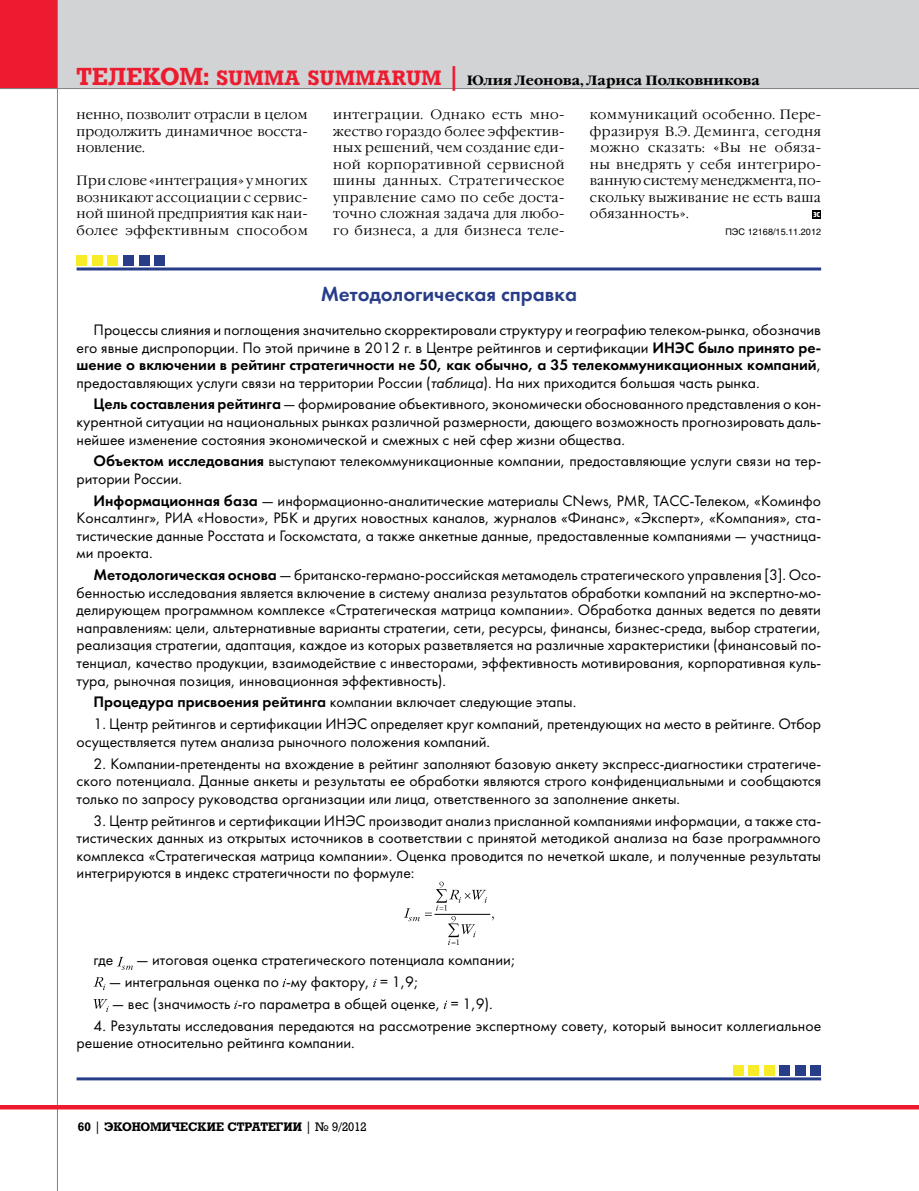
<style>
.page{position:relative;width:919px;height:1191px;background:#fff}
.page>*{position:absolute;margin:0;border:0;box-sizing:border-box;transform-origin:0 0}
.t1{font:700 24px "Rodeo";color:#ed1b2f}
.t2{font:21px "Futura Demi C";color:#283d88}
.t3{font:15.75px/17.5px "Futura Book C";color:#000}
.t4{font:15.75px "Futura Demi C";color:#000}
.t5{font:300 13.5px/16.5px "Garamond C";letter-spacing:.025em;color:#000;text-align:justify}
.t6{font:700 13.5px "Garamond C";color:#000}
.t7{font:700 12px "Rodeo";color:#000}
.t8{font:12px "Rodeo";color:#000}
.t9{font:9px "Helios";color:#000}
.t10{font:9px "Hermes C";color:#fff}
.s1{font-family:"Rodeo";font-size:24px;color:#ed1b2f}
.s2{font-family:"Rodeo";font-size:20.25px;color:#ed1b2f}
.s3{font-family:"Futura Demi C"}
.s4{font-family:"Futura Book C"}
.s5{font-style:italic}
.s6{font-weight:400}
.s7{font-weight:700}
</style>
<div class="page">
<div style="left:56px;top:0;width:862px;height:89px;background:#d1d3d4"></div>
<div style="left:0;top:0;width:58px;height:89px;background:#ed1b2f"></div>
<hr style="left:57px;top:0;width:1px;height:1191px;background:#808284">
<hr style="left:0;top:88px;width:918px;height:1px;background:#808284">
<hr style="left:0;top:1105px;width:918px;height:4px;background:#ed1b2f">
<hr style="left:918px;top:0;width:1px;height:89px;background:#d1d3d4">
<svg style="left:404px;top:908px;width:15px;height:13px"></svg>
<svg style="left:425px;top:881px;width:68px;height:64px"></svg>
<svg style="left:117px;top:957px;width:16px;height:13px"></svg>
<svg style="left:94px;top:977px;width:11px;height:13px"></svg>
<svg style="left:282px;top:978px;width:4px;height:9px"></svg>
<svg style="left:373px;top:978px;width:3px;height:9px"></svg>
<svg style="left:94px;top:999px;width:15px;height:13px"></svg>
<svg style="left:234px;top:1000px;width:4px;height:9px"></svg>
<svg style="left:444px;top:1000px;width:3px;height:9px"></svg>
<div style="left:812px;top:210px;width:9px;height:8px;background:#000"></div>
<hr style="left:77px;top:267px;width:744px;height:3px;background:#283d88">
<div style="left:154px;top:255px;width:11px;height:11px;background:#283d88"></div>
<div style="left:139px;top:255px;width:10px;height:11px;background:#283d88"></div>
<div style="left:123px;top:255px;width:11px;height:11px;background:#283d88"></div>
<div style="left:108px;top:255px;width:10px;height:11px;background:#f7ec27"></div>
<div style="left:92px;top:255px;width:11px;height:11px;background:#f7ec27"></div>
<div style="left:77px;top:255px;width:10px;height:11px;background:#f7ec27"></div>
<hr style="left:77px;top:1077px;width:744px;height:3px;background:#283d88">
<div style="left:810px;top:1065px;width:11px;height:10px;background:#283d88"></div>
<div style="left:794px;top:1065px;width:11px;height:10px;background:#283d88"></div>
<div style="left:779px;top:1065px;width:11px;height:10px;background:#283d88"></div>
<div style="left:763px;top:1065px;width:11px;height:10px;background:#f7ec27"></div>
<div style="left:748px;top:1065px;width:11px;height:10px;background:#f7ec27"></div>
<div style="left:732px;top:1065px;width:11px;height:10px;background:#f7ec27"></div>
<h1 class="t1" style="left:77px;top:62px;width:19px">ТЕЛЕКОМ</h1>
<p class="t6" style="left:203px;top:73px;width:558px"><span class="s1">:</span> <span class="s2">SUMMA SUMMARUM</span> <span class="s1">|</span> Юлия Леонова, Лариса Полковникова</p>
<p class="t5" style="left:77px;top:107px;width:233px">ненно, позволит отрасли в целом продолжить динамичное восста&shy;новление.</p>
<p class="t5" style="left:77px;top:173px;width:233px">При слове «интеграция» у многих возникают ассоциации с сервис&shy;ной шиной предприятия как наи&shy;более эффективным способом</p>
<p class="t5" style="left:333px;top:107px;width:233px">интеграции. Однако есть мно&shy;жество гораздо более эффектив&shy;ных решений, чем создание еди&shy;ной корпоративной сервисной шины данных. Стратегиче-ское управление само по себе доста&shy;точно сложная задача для любо&shy;го бизнеса, а для бизнеса теле-</p>
<p class="t5" style="left:590px;top:107px;width:233px">коммуникаций особенно. Пере&shy;фразируя В.Э. Деминга, сегодня можно сказать: «Вы не обяза&shy;ны внедрять у себя интегриро&shy;ванную систему менеджмента, по&shy;скольку выживание не есть ваша обязанность».</p>
<p class="t10" style="left:813px;top:209px;width:8px">эс</p>
<p class="t9" style="left:725px;top:226px;width:97px">ПЭС 12168/15.11.2012</p>
<h2 class="t2" style="left:321px;top:282px;width:258px">Методологическая справка</h2>
<p class="t3" style="left:77px;top:321px;width:746px;text-align:right">Процессы слияния и поглощения значительно скорректировали структуру и географию телеком-рынка, обозначив его явные диспропорции. По этой причине в 2012 г. в Центре рейтингов и сертификации <span class="s3">ИНЭС было принято ре-</span></p>
<p class="t4" style="left:77px;top:355px;width:746px">шение о включении в рейтинг стратегичности не 50, как обычно, а 35 телекоммуникационных компаний<span class="s4">,</span></p>
<p class="t3" style="left:94px;top:372px;width:729px;line-height:21.8px;text-indent:-17px">предоставляющих услуги связи на территории России (<span class="s5">таблица</span>). На них приходится большая часть рынка.<br><span class="s3">Цель составления рейтинга</span> — формирование объективного, экономически обоснованного представления о кон-</p>
<p class="t3" style="left:77px;top:413px;width:746px">курентной ситуации на национальных рынках различной размерности, дающего возможность прогнозировать даль&shy;нейшее изменение состояния экономической и смежных с ней сфер жизни общества.</p>
<p class="t3" style="left:77px;top:452px;width:746px;text-indent:17px"><span class="s3">Объектом исследования</span> выступают телекоммуникационные компании, предоставляющие услуги связи на тер&shy;ритории России.</p>
<p class="t3" style="left:77px;top:492px;width:746px;text-align:justify;text-indent:17px"><span class="s3">Информационная база</span> — информационно-аналитические материалы CNews, PMR, ТАСС-Телеком, «Коминфо Консалтинг», РИА «Новости», РБК и других новостных каналов, журналов «Финанс», «Эксперт», «Компания», ста&shy;тистические данные Росстата и Госкомстата, а также анкетные данные, предоставленные компаниями — участница&shy;ми проекта.</p>
<p class="t3" style="left:77px;top:566px;width:746px;text-align:justify;text-indent:17px"><span class="s3">Методологическая основа</span> — британско-германо-российская метамодель стратегического управления [3]. Осо&shy;бенностью исследования является включение в систему анализа результатов обработки компаний на экспертно-мо&shy;делирующем программном комплексе «Стратегическая матрица компании». Обработка данных ведется по девяти направлениям: цели, альтернативные варианты стратегии, сети, ресурсы, финансы, бизнес-среда, выбор стратегии, реализация стратегии, адаптация, каждое из которых разветвляется на различные характеристики (финансовый по&shy;тенциал, качество продукции, взаимодействие с инвесторами, эффективность мотивирования, корпоративная куль&shy;тура, рыночная позиция, инновационная эффективность).</p>
<p class="t3" style="left:94px;top:693px;width:484px"><span class="s3">Процедура присвоения рейтинга</span> компании включает следующие этапы.</p>
<p class="t3" style="left:77px;top:715px;width:746px;text-indent:17px">1. Центр рейтингов и сертификации ИНЭС определяет круг компаний, претендующих на место в рейтинге. Отбор осуществляется путем анализа рыночного положения компаний.</p>
<p class="t3" style="left:77px;top:755px;width:746px;text-align:justify;text-indent:17px">2. Компании-претенденты на вхождение в рейтинг заполняют базовую анкету экспресс-диагностики стратегиче&shy;ского потенциала. Данные анкеты и результаты ее обработки являются строго конфиденциальными и сообщаются только по запросу руководства организации или лица, ответственного за заполнение анкеты.</p>
<p class="t3" style="left:77px;top:811px;width:746px;text-align:justify;text-indent:17px">3. Центр рейтингов и сертификации ИНЭС производит анализ присланной компаниями информации, а также ста&shy;тистических данных из открытых источников в соответствии с принятой методикой анализа на базе программного комплекса «Стратегическая матрица компании». Оценка проводится по нечеткой шкале, и полученные результаты интегрируются в индекс стратегичности по формуле:</p>
<p class="t3" style="left:94px;top:951px;width:21px">где</p>
<p class="t3" style="left:136px;top:951px;width:380px">— итоговая оценка стратегического потенциала компании;</p>
<p class="t3" style="left:109px;top:973px;width:311px">— интегральная оценка по -му фактору, = 1,9;</p>
<p class="t3" style="left:112px;top:995px;width:382px">— вес (значимость -го параметра в общей оценке, = 1,9).</p>
<p class="t3" style="left:77px;top:1017px;width:746px;text-indent:17px">4. Результаты исследования передаются на рассмотрение экспертному совету, который выносит коллегиальное решение относительно рейтинга компании.</p>
<p class="t7" style="left:78px;top:1119px;width:47px">60 <span class="s6">|</span> ЭКОНОМ</p>
<p class="t7" style="left:162px;top:1119px;width:28px">ИЧЕСК</p>
<p class="t7" style="left:207px;top:1119px;width:30px">ИЕ СТР</p>
<p class="t8" style="left:251px;top:1120px;width:117px"><span class="s7">АТЕГИИ</span> | № 9/2012</p>
</div>
